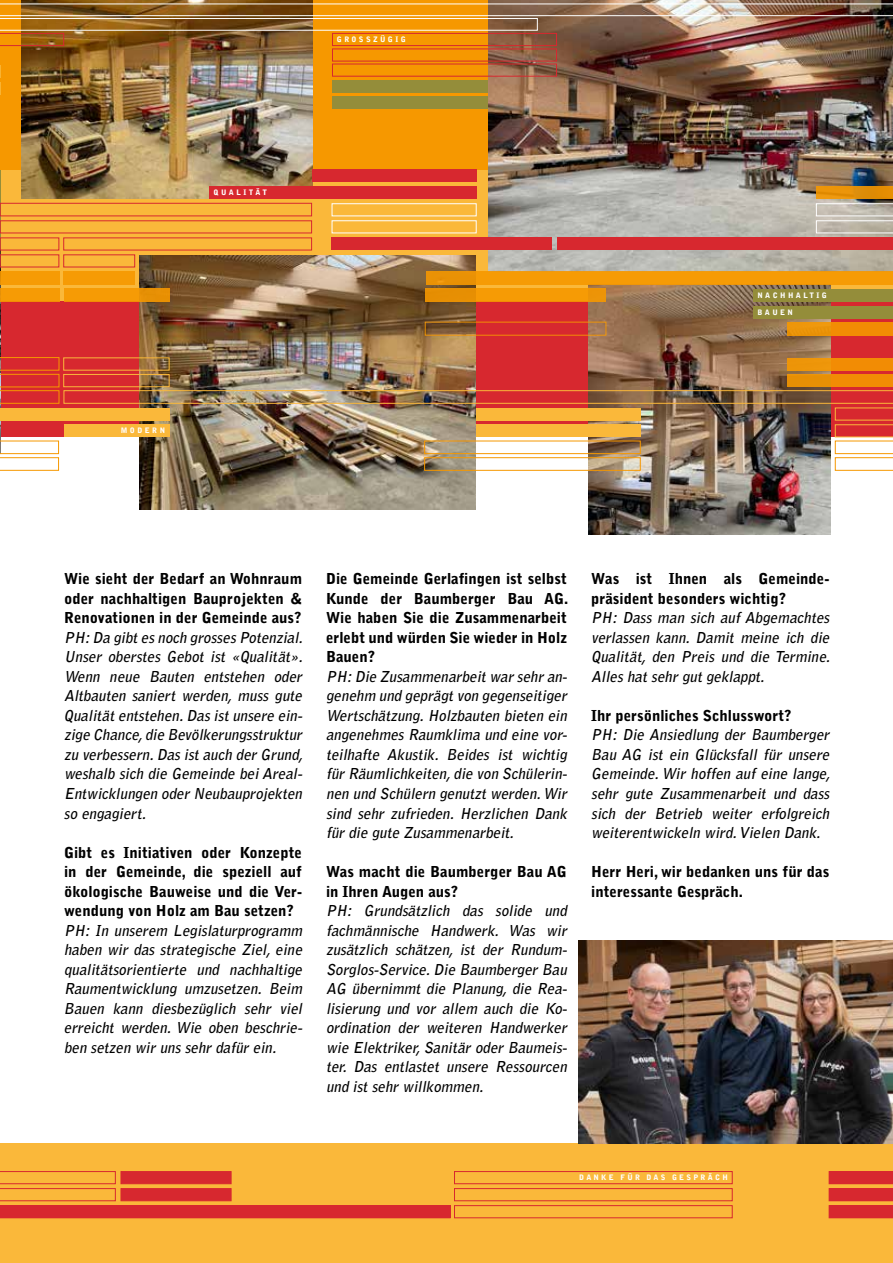
<style>
.page{position:relative;width:893px;height:1263px;background:#fff}
.page>*{position:absolute;margin:0;border:0;box-sizing:border-box;transform-origin:0 0}
.t1{font:italic 700 15px/19.5px "Bell Gothic Std";color:#000;text-align:justify}
.t2{font:900 15px/19.5px "Bell Gothic Std";color:#000;text-align:justify}
.t3{font:900 7.5px "Bell Gothic Std";letter-spacing:.325em;color:#fff}
.t4{font:900 7.5px "Bell Gothic Std";letter-spacing:.3em;color:#fff}
</style>
<div class="page">
<svg style="left:1px;top:169px;width:892px;height:133px;background:#f6ad3a"></svg>
<div style="left:1px;top:302px;width:892px;height:135px;background:#d7282f"></div>
<img style="left:588px;top:285px;width:242px;height:249px">
<div style="left:0;top:1144px;width:893px;height:119px;background:#fab83a"></div>
<hr style="left:0;top:0;width:1px;height:250px;background:#948d3a">
<div style="left:1px;top:0;width:892px;height:169px;background:#f69800"></div>
<img style="left:0;top:250px;width:1px;height:107px">
<div style="left:0;top:203px;width:312px;height:13px;border:1px solid #d7282f"></div>
<div style="left:332px;top:203px;width:144px;height:13px;border:1px solid #fff"></div>
<div style="left:753px;top:289px;width:140px;height:13px;background:#948d3a"></div>
<div style="left:332px;top:80px;width:336px;height:12px;background:#948d3a"></div>
<div style="left:753px;top:306px;width:140px;height:13px;background:#948d3a"></div>
<div style="left:332px;top:96px;width:336px;height:13px;background:#948d3a"></div>
<svg style="left:0;top:65px;width:1px;height:30px"></svg>
<svg style="left:0;top:221px;width:1px;height:29px"></svg>
<div style="left:0;top:289px;width:59px;height:13px;background:#f69800"></div>
<div style="left:0;top:271px;width:59px;height:13px;background:#f69800"></div>
<img style="left:488px;top:0;width:405px;height:271px">
<img style="left:140px;top:255px;width:336px;height:255px">
<svg style="left:64px;top:289px;width:106px;height:13px"></svg>
<div style="left:64px;top:271px;width:71px;height:13px;background:#f69800"></div>
<div style="left:426px;top:271px;width:467px;height:13px;background:#f69800"></div>
<div style="left:787px;top:322px;width:106px;height:13px;background:#f28c04"></div>
<div style="left:425px;top:322px;width:181px;height:13px;border:1px solid #f69800"></div>
<img style="left:21px;top:0;width:291px;height:198px">
<svg style="left:426px;top:289px;width:180px;height:13px;background:#f09604"></svg>
<div style="left:332px;top:238px;width:220px;height:12px;background:#d7282f"></div>
<div style="left:557px;top:238px;width:336px;height:12px;background:#d7282f"></div>
<div style="left:816px;top:186px;width:77px;height:13px;background:#e38e08"></div>
<div style="left:332px;top:64px;width:225px;height:12px;border:1px solid #d7282f"></div>
<svg style="left:816px;top:203px;width:77px;height:30px;background:#c5bfb4"></svg>
<div style="left:209px;top:186px;width:267px;height:13px;background:#d7282f"></div>
<div style="left:312px;top:169px;width:164px;height:13px;background:#d7282f"></div>
<img style="left:0;top:357px;width:893px;height:113px">
<div style="left:454px;top:1188px;width:278px;height:13px;border:1px solid #d7282f"></div>
<div style="left:454px;top:1205px;width:278px;height:13px;border:1px solid #d7282f"></div>
<div style="left:454px;top:1171px;width:278px;height:13px;border:1px solid #d7282f"></div>
<svg style="left:829px;top:1171px;width:64px;height:47px;background:#dc3e30"></svg>
<svg style="left:0;top:1171px;width:450px;height:47px"></svg>
<div style="left:121px;top:1171px;width:110px;height:13px;background:#d7282f"></div>
<img style="left:578px;top:940px;width:315px;height:204px">
<img style="left:0;top:4px;width:893px;height:42px">
<p class="t3" style="left:337px;top:35px;width:70px">GROSSZÜGIG</p>
<p class="t3" style="left:214px;top:188px;width:55px">QUALITÄT</p>
<p class="t3" style="left:121px;top:426px;width:46px">MODERN</p>
<p class="t3" style="left:757px;top:291px;width:71px">NACHHALTIG</p>
<p class="t3" style="left:757px;top:308px;width:37px">BAUEN</p>
<p class="t2" style="left:64px;top:569px;width:240px">Wie sieht der Bedarf an Wohnraum oder nachhaltigen Bauprojekten &amp; Renovationen in der Gemeinde aus?</p>
<p class="t1" style="left:64px;top:628px;width:244px">PH:Da gibtesnoch grossesPotenzial.<br>Unser oberstes Gebot ist «Qualität».<br>Wenn neue Bauten entstehen oder Altbauten saniert werden, muss gute Qualitätentstehen.Dasistunsere ein&shy;zige Chance,die Bevölkerungsstruktur zu verbessern.Dasistauch derGrund, weshalb sich die Gemeinde beiAreal-Entwicklungen oderNeubauprojekten so engagiert.</p>
<p class="t2" style="left:64px;top:842px;width:240px">Gibt es Initiativen oder Konzepte in der Gemeinde, die speziell auf ökologische Bauweise und die Ver&shy;wendung von Holz am Bau setzen?</p>
<p class="t1" style="left:64px;top:920px;width:243px">PH: In unserem Legislaturprogramm haben wir das strategische Ziel, eine qualitätsorientierte und nachhaltige Raumentwicklung umzusetzen. Beim Bauen kann diesbezüglich sehr viel erreicht werden. Wie oben beschrie&shy;ben setzen wir uns sehr dafür ein.</p>
<p class="t2" style="left:326px;top:569px;width:244px">Die Gemeinde Gerlafingen ist selbst Kunde der Baumberger Bau AG.<br>Wie haben Sie die Zusammenarbeit erlebt und würden Sie wieder in Holz Bauen?</p>
<p class="t1" style="left:326px;top:667px;width:246px">PH:Die Zusammenarbeitwarsehran&shy;genehm und geprägtvon gegenseitiger Wertschätzung.Holzbauten bieten ein angenehmes Raumklima und eine vor&shy;teilhafte Akustik. Beides ist wichtig fürRäumlichkeiten,die von Schülerin&shy;nen und Schülern genutztwerden.Wir sind sehr zufrieden. Herzlichen Dank für die gute Zusammenarbeit.</p>
<p class="t2" style="left:326px;top:862px;width:242px">Was macht die Baumberger Bau AG in Ihren Augen aus?</p>
<p class="t1" style="left:326px;top:901px;width:246px">PH: Grundsätzlich das solide und fachmännische Handwerk. Was wir zusätzlich schätzen, ist der Rundum-Sorglos-Service.Die Baumberger Bau AG übernimmt die Planung, die Rea&shy;lisierung und vor allem auch die Ko&shy;ordination der weiteren Handwerker wie Elektriker,Sanitär oder Baumeis&shy;ter. Das entlastet unsere Ressourcen und ist sehr willkommen.</p>
<p class="t2" style="left:591px;top:569px;width:240px">Was ist Ihnen als Gemeinde&shy;präsident besonders wichtig?</p>
<p class="t1" style="left:591px;top:608px;width:243px">PH: Dass man sich auf Abgemachtes verlassen kann. Damit meine ich die Qualität, den Preis und die Termine.<br>Alles hat sehr gut geklappt.</p>
<p class="t2" style="left:591px;top:706px;width:202px">Ihr persönliches Schlusswort?</p>
<p class="t1" style="left:591px;top:725px;width:244px">PH: Die Ansiedlung der Baumberger Bau AG ist ein Glücksfall für unsere Gemeinde.Wir hoffen auf eine lange, sehr gute Zusammenarbeit und dass sich der Betrieb weiter erfolgreich weiterentwickeln wird.Vielen Dank.</p>
<p class="t2" style="left:591px;top:862px;width:240px">Herr Heri, wir bedanken uns für das interessante Gespräch.</p>
<p class="t4" style="left:579px;top:1173px;width:150px">DANKE FÜR DAS GESPRÄCH</p>
</div>
